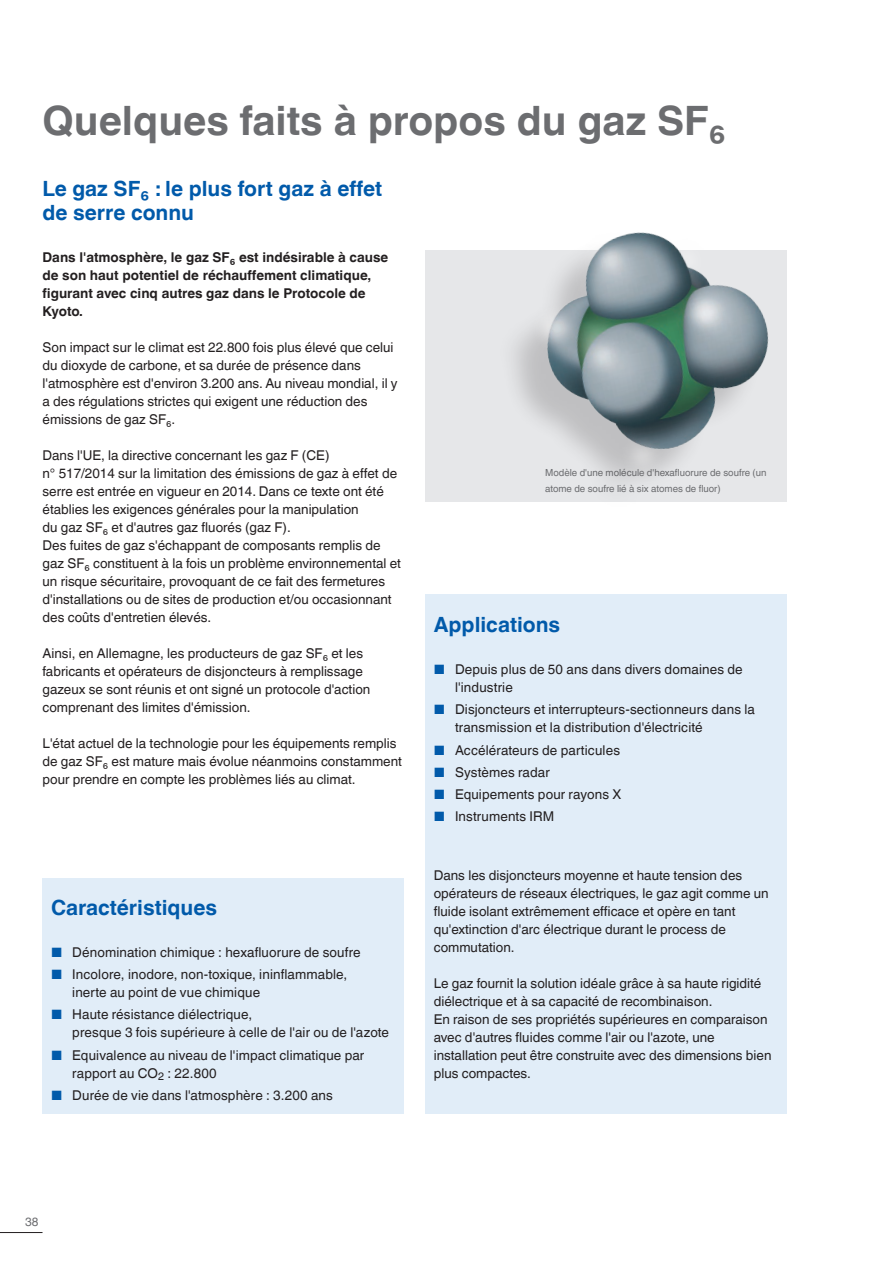
<style>
.page{position:relative;width:893px;height:1263px;background:#fff}
.page>*{position:absolute;margin:0;border:0;box-sizing:border-box;transform-origin:0 0}
.t1{font:700 40.5px "Helvetica World";color:#6c6d70}
.t2{font:700 21px/24px "Helvetica World";color:#015aaa}
.t3{font:13.5px/18px "Helvetica World";color:#231f20}
.t4{font:700 13.5px/18px "Helvetica World";color:#231f20}
.t5{font:12px "Helvetica World";color:#6c6d70}
.t6{font:9.75px/15.9px "Helvetica World";color:#6c6d70}
.s1{color:#015aaa}
</style>
<div class="page">
<div style="left:43px;top:878px;width:361px;height:236px;background:#e1edf8"></div>
<div style="left:425px;top:594px;width:362px;height:520px;background:#e1edf8"></div>
<div style="left:426px;top:250px;width:361px;height:252px;background:#e6e7e9"></div>
<img style="left:514px;top:232px;width:255px;height:250px">
<hr style="left:0;top:1232px;width:43px;height:1px;background:#231f20">
<h1 class="t1" style="left:43px;top:98px;width:685px">Quelques faits à propos du gaz SF₆</h1>
<h2 class="t2" style="left:43px;top:176px;width:341px">Le gaz SF₆ : le plus fort gaz à effet de serre connu</h2>
<p class="t4" style="left:43px;top:248px;width:347px">Dans l'atmosphère, le gaz SF₆ est indésirable à cause de son haut potentiel de réchauffement climatique, figurant avec cinq autres gaz dans le Protocole de Kyoto.</p>
<p class="t3" style="left:43px;top:338px;width:357px">Son impact sur le climat est 22.800 fois plus élevé que celui du dioxyde de carbone, et sa durée de présence dans l'atmosphère est d'environ 3.200 ans. Au niveau mondial, il y a des régulations strictes qui exigent une réduction des émissions de gaz SF₆.</p>
<p class="t3" style="left:43px;top:446px;width:360px">Dans l'UE, la directive concernant les gaz F (CE)<br>n° 517/2014 sur la limitation des émissions de gaz à effet de serre est entrée en vigueur en 2014. Dans ce texte ont été établies les exigences générales pour la manipulation<br>du gaz SF₆ et d'autres gaz fluorés (gaz F).<br>Des fuites de gaz s'échappant de composants remplis de gaz SF₆ constituent à la fois un problème environnemental et un risque sécuritaire, provoquant de ce fait des fermetures d'installations ou de sites de production et/ou occasionnant des coûts d'entretien élevés.</p>
<p class="t3" style="left:43px;top:644px;width:329px">Ainsi, en Allemagne, les producteurs de gaz SF₆ et les fabricants et opérateurs de disjoncteurs à remplissage gazeux se sont réunis et ont signé un protocole d'action comprenant des limites d'émission.</p>
<p class="t3" style="left:43px;top:734px;width:361px">L'état actuel de la technologie pour les équipements remplis de gaz SF₆ est mature mais évolue néanmoins constamment pour prendre en compte les problèmes liés au climat.</p>
<p class="t6" style="left:545px;top:464px;width:223px">Modèle d'une molécule d'hexafluorure de soufre (un atome de soufre lié à six atomes de fluor)</p>
<h2 class="t2" style="left:434px;top:613px;width:128px">Applications</h2>
<p class="t3" style="left:455px;top:660px;width:289px;text-indent:-21px"><span class="s1">■</span> Depuis plus de 50 ans dans divers domaines de l'industrie</p>
<p class="t3" style="left:455px;top:701px;width:301px;text-indent:-21px"><span class="s1">■</span> Disjoncteurs et interrupteurs-sectionneurs dans la transmission et la distribution d'électricité</p>
<p class="t3" style="left:434px;top:741px;width:188px"><span class="s1">■</span> Accélérateurs de particules</p>
<p class="t3" style="left:434px;top:763px;width:118px"><span class="s1">■</span> Systèmes radar</p>
<p class="t3" style="left:434px;top:785px;width:189px"><span class="s1">■</span> Equipements pour rayons X</p>
<p class="t3" style="left:434px;top:808px;width:122px"><span class="s1">■</span> Instruments IRM</p>
<h2 class="t2" style="left:51px;top:896px;width:168px">Caractéristiques</h2>
<p class="t3" style="left:51px;top:943px;width:311px"><span class="s1">■</span> Dénomination chimique : hexafluorure de soufre</p>
<p class="t3" style="left:72px;top:965px;width:277px;text-indent:-21px"><span class="s1">■</span> Incolore, inodore, non-toxique, ininflammable, inerte au point de vue chimique</p>
<p class="t3" style="left:72px;top:1006px;width:318px;text-indent:-21px"><span class="s1">■</span> Haute résistance diélectrique,<br>presque 3 fois supérieure à celle de l'air ou de l'azote</p>
<p class="t3" style="left:72px;top:1046px;width:294px;text-indent:-21px"><span class="s1">■</span> Equivalence au niveau de l'impact climatique par rapport au CO<sub>2</sub> : 22.800</p>
<p class="t3" style="left:51px;top:1086px;width:283px"><span class="s1">■</span> Durée de vie dans l'atmosphère : 3.200 ans</p>
<p class="t3" style="left:434px;top:866px;width:336px">Dans les disjoncteurs moyenne et haute tension des opérateurs de réseaux électriques, le gaz agit comme un fluide isolant extrêmement efficace et opère en tant qu'extinction d'arc électrique durant le process de commutation.</p>
<p class="t3" style="left:434px;top:974px;width:339px">Le gaz fournit la solution idéale grâce à sa haute rigidité diélectrique et à sa capacité de recombinaison.<br>En raison de ses propriétés supérieures en comparaison avec d'autres fluides comme l'air ou l'azote, une installation peut être construite avec des dimensions bien plus compactes.</p>
<p class="t5" style="left:25px;top:1215px;width:15px">38</p>
</div>
